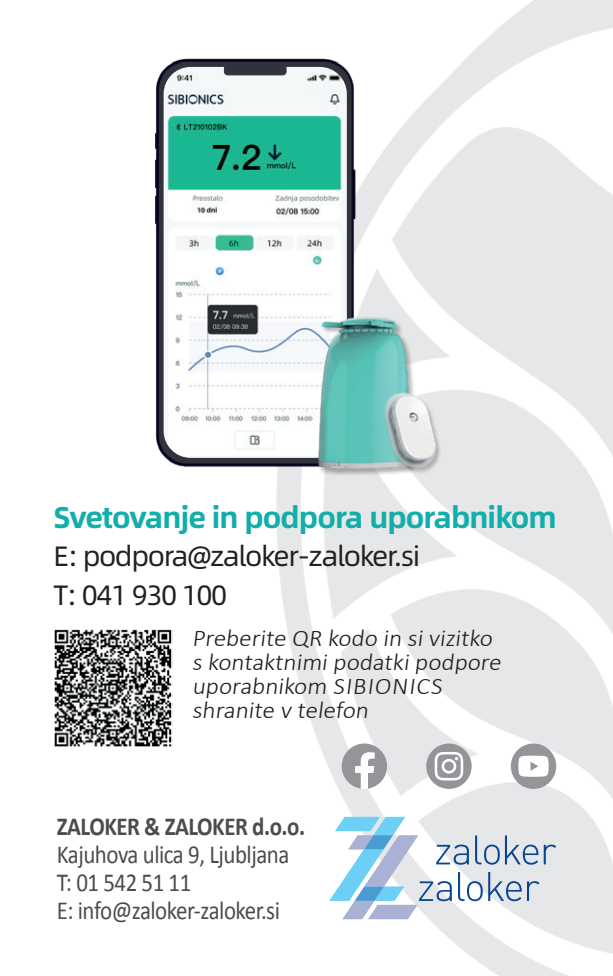
<style>
.page{position:relative;width:613px;height:976px;background:#fff}
.page>*{position:absolute;margin:0;border:0;box-sizing:border-box;transform-origin:0 0}
.t1{font:700 30px "Alibaba Sans";letter-spacing:-.03em;color:#12aeaa}
.t2{font:28px/38px "Alibaba Sans";letter-spacing:-.05em;color:#231f20}
.t3{font:26px/28px "Calibri";letter-spacing:-.02em;color:#4b4c4d;scale:.88 1}
.t4{font:700 26px "Calibri";letter-spacing:-.02em;color:#4b4c4d;scale:.88 1}
.t5{font:300 24px/24px "Calibri";color:#231f20;scale:1.05 1}
</style>
<div class="page">
<img style="left:276px;top:0;width:336px;height:975px">
<svg style="left:341px;top:743px;width:46px;height:45px"></svg>
<div style="left:426px;top:743px;width:45px;height:45px;background:#939598;border-radius:50%"></div>
<svg style="left:434px;top:752px;width:29px;height:28px"></svg>
<div style="left:510px;top:743px;width:46px;height:45px;background:#939598;border-radius:50%"></div>
<svg style="left:518px;top:755px;width:30px;height:21px"></svg>
<img style="left:54px;top:629px;width:118px;height:118px">
<img style="left:156px;top:57px;width:200px;height:422px">
<img style="left:163px;top:67px;width:183px;height:390px">
<img style="left:280px;top:308px;width:168px;height:168px">
<img style="left:364px;top:382px;width:93px;height:93px">
<div style="left:224px;top:65px;width:62px;height:10px;background:#30333d;border-radius:3px"></div>
<div style="left:224px;top:64px;width:62px;height:11px;border:1px solid #30333d;border-radius:3px"></div>
<svg style="left:329px;top:816px;width:227px;height:102px"></svg>
<p class="t1" style="left:53px;top:494px;width:504px">Svetovanje in podpora uporabnikom</p>
<p class="t2" style="left:53px;top:536px;width:368px">E: podpora@zaloker-zaloker.si<br>T: 041 930 100</p>
<p class="t5" style="left:192px;top:626px;width:299px">Preberite QR kodo in si vizitko s kontaktnimi podatki podpore uporabnikom SIBIONICS shranite v telefon</p>
<p class="t4" style="left:57px;top:807px;width:284px">ZALOKER &amp; ZALOKER d.o.o.</p>
<p class="t3" style="left:57px;top:839px;width:266px">Kajuhova ulica 9, Ljubljana<br>T: 01 542 51 11<br>E: info@zaloker-zaloker.si</p>
</div>
